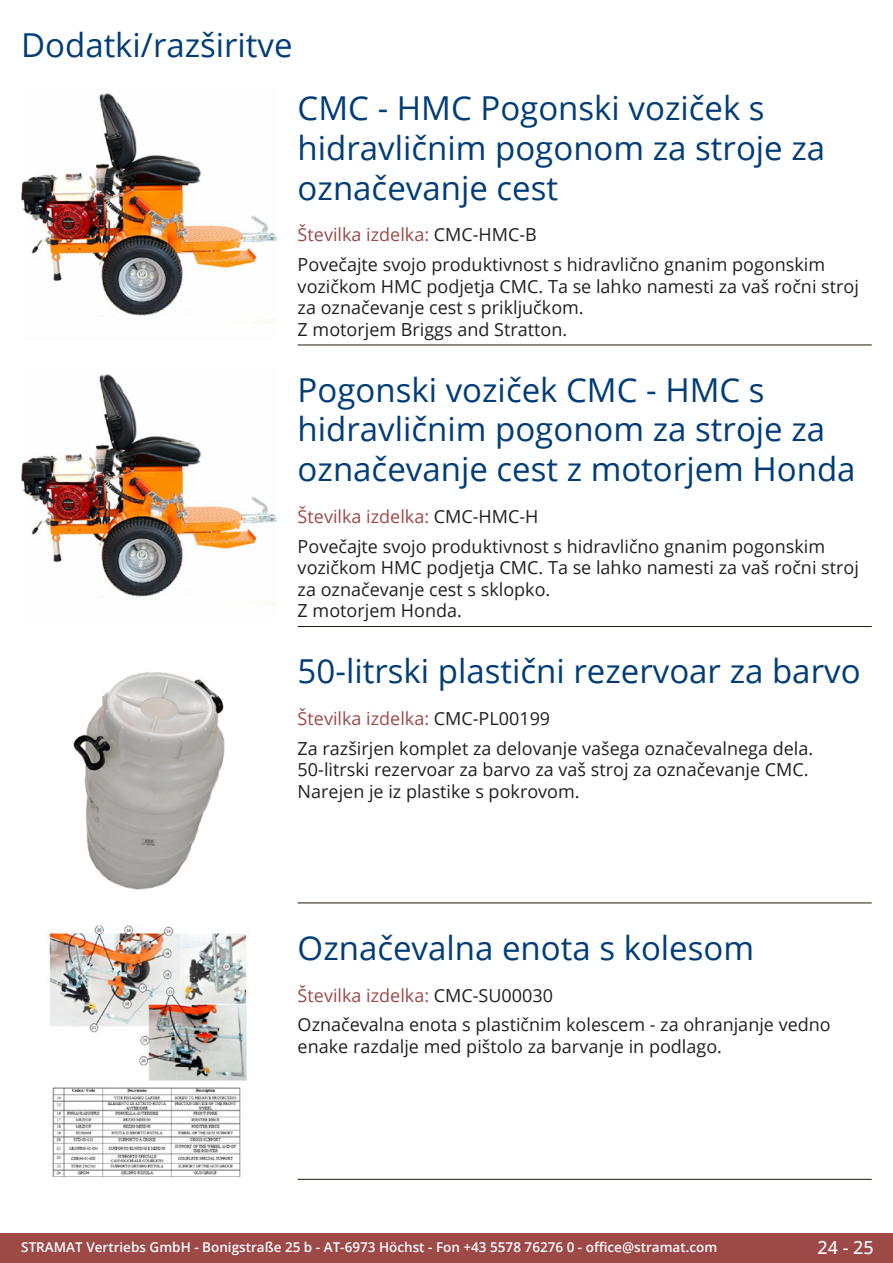
<style>
.page{position:relative;width:893px;height:1263px;background:#fff}
.page>*{position:absolute;margin:0;border:0;box-sizing:border-box;transform-origin:0 0}
.Produkttitel{font:33px/39.6px "Open Sans";color:#003d78}
.RastTitel{font:33px "Open Sans";color:#003d78}
.Beschreibung_Text{font:18px/21.6px "Open Sans";color:#231f20}
.TechDaten_Überschrif{font:18px "Open Sans";color:#9c4948}
.t1{font:500 18px "Open Sans";color:#fff}
.t2{font:600 13.5px "Open Sans";color:#fff}
.s1{color:#231f20}
</style>
<div class="page">
<div style="left:0;top:1233px;width:893px;height:30px;background:#9c4948"></div>
<hr style="left:298px;top:345px;width:574px;height:1px;background:#201d08">
<hr style="left:298px;top:626px;width:574px;height:1px;background:#201d08">
<hr style="left:298px;top:903px;width:574px;height:1px;background:#201d08">
<hr style="left:298px;top:1179px;width:574px;height:1px;background:#201d08">
<img style="left:21px;top:93px;width:255px;height:231px">
<img style="left:21px;top:374px;width:255px;height:231px">
<img style="left:73px;top:672px;width:152px;height:218px">
<img style="left:49px;top:925px;width:202px;height:252px">
<p class="RastTitel" style="left:21px;top:22px;width:273px">Dodatki/razširitve</p>
<p class="Produkttitel" style="left:298px;top:88px;width:529px">CMC - HMC Pogonski voziček s hidravličnim pogonom za stroje za označevanje cest</p>
<p class="TechDaten_Überschrif" style="left:298px;top:222px;width:241px">Številka izdelka: <span class="s1">CMC-HMC-B</span></p>
<p class="Beschreibung_Text" style="left:298px;top:253px;width:563px">Povečajte svojo produktivnost s hidravlično gnanim pogonskim vozičkom HMC podjetja CMC. Ta se lahko namesti za vaš ročni stroj za označevanje cest s priključkom.<br>Z motorjem Briggs and Stratton.</p>
<p class="Produkttitel" style="left:298px;top:369px;width:559px">Pogonski voziček CMC - HMC s hidravličnim pogonom za stroje za označevanje cest z motorjem Honda</p>
<p class="TechDaten_Überschrif" style="left:298px;top:504px;width:242px">Številka izdelka: <span class="s1">CMC-HMC-H</span></p>
<p class="Beschreibung_Text" style="left:298px;top:535px;width:563px">Povečajte svojo produktivnost s hidravlično gnanim pogonskim vozičkom HMC podjetja CMC. Ta se lahko namesti za vaš ročni stroj za označevanje cest s sklopko.<br>Z motorjem Honda.</p>
<p class="Produkttitel" style="left:298px;top:651px;width:564px">50-litrski plastični rezervoar za barvo</p>
<p class="TechDaten_Überschrif" style="left:298px;top:706px;width:254px">Številka izdelka: <span class="s1">CMC-PL00199</span></p>
<p class="Beschreibung_Text" style="left:298px;top:737px;width:517px">Za razširjen komplet za delovanje vašega označevalnega dela.<br>50-litrski rezervoar za barvo za vaš stroj za označevanje CMC.<br>Narejen je iz plastike s pokrovom.</p>
<p class="Produkttitel" style="left:298px;top:927px;width:458px">Označevalna enota s kolesom</p>
<p class="TechDaten_Überschrif" style="left:298px;top:983px;width:257px">Številka izdelka: <span class="s1">CMC-SU00030</span></p>
<p class="Beschreibung_Text" style="left:298px;top:1013px;width:535px">Označevalna enota s plastičnim kolescem - za ohranjanje vedno enake razdalje med pištolo za barvanje in podlago.</p>
<p class="t2" style="left:21px;top:1238px;width:698px">STRAMAT Vertriebs GmbH - Bonigstraße 25 b - AT-6973 Höchst - Fon +43 5578 76276 0 - office@stramat.com</p>
<p class="t1" style="left:817px;top:1234px;width:58px">24 - 25</p>
</div>
